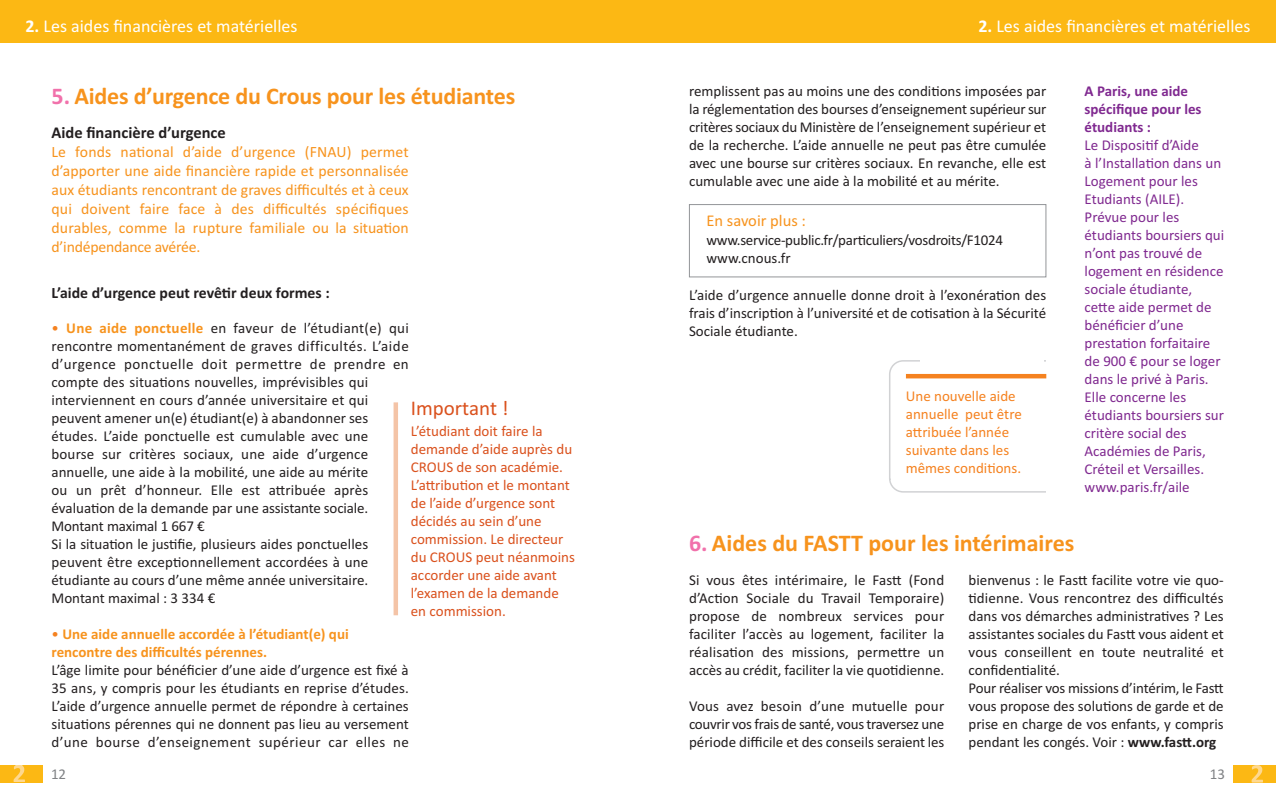
<style>
.page{position:relative;width:1276px;height:808px;background:#fff}
.page>*{position:absolute;margin:0;border:0;box-sizing:border-box;transform-origin:0 0}
.t1{font:700 24px "Calibri";letter-spacing:-.005em;color:#f7931d}
.t2{font:21px "Calibri";color:#da511d}
.t3{font:18px "Calibri";color:#fff}
.t4{font:700 16.5px "Calibri";color:#231f20}
.t5{font:16.5px "Calibri";color:#f7931d}
.t6{font:15.75px/18.9px "Calibri";letter-spacing:-.005em;color:#f7931d;text-align:justify}
.t7{font:700 15.75px "Calibri";color:#231f20}
.t8{font:15px/18px "Calibri";color:#231f20;text-align:justify}
.t9{font:15px/18px "Calibri";color:#802990}
.t10{font:15px/18px "Calibri";color:#da511d}
.t11{font:15px/18px "Calibri";color:#f58220}
.t12{font:700 15px/18px "Calibri";color:#f7931d}
.t13{font:15px/18px "Calibri";letter-spacing:-.02em;color:#231f20}
.t14{font:700 15px/18px "Calibri";color:#802990}
.t15{font:15px "Calibri";color:#808285}
.s1{font-weight:700}
.s2{color:#f171ab}
.s3{color:#f58220}
.s4{font-weight:700;color:#f7931d}
.s5{font-weight:400;color:#f58220}
</style>
<div class="page">
<div style="left:0;top:0;width:1276px;height:43px;background:#fcb814"></div>
<div style="left:0;top:765px;width:43px;height:17px;background:#fcb814"></div>
<svg style="left:14px;top:765px;width:11px;height:17px"></svg>
<div style="left:1233px;top:765px;width:43px;height:17px;background:#fcb814"></div>
<svg style="left:1251px;top:765px;width:12px;height:17px"></svg>
<svg style="left:889px;top:360px;width:157px;height:133px"></svg>
<div style="left:920px;top:348px;width:124px;height:26px;background:#fff"></div>
<hr style="left:906px;top:374px;width:140px;height:4px;background:#f58220">
<div style="left:689px;top:204px;width:357px;height:73px;border:1px solid #939598"></div>
<div style="left:393px;top:402px;width:5px;height:213px;background:#f4c4a7"></div>
<p class="t3" style="left:26px;top:15px;width:273px"><span class="s1">2.</span> Les aides financières et matérielles</p>
<p class="t3" style="left:978px;top:15px;width:273px"><span class="s1">2.</span> Les aides financières et matérielles</p>
<h1 class="t1" style="left:52px;top:82px;width:465px"><span class="s2">5.</span> Aides d’urgence du Crous pour les étudiantes</h1>
<p class="t8" style="left:689px;top:82px;width:359px">remplissent pas au moins une des conditions imposées par la réglementation des bourses d’enseignement supérieur sur critères sociaux du Ministère de l’enseignement supérieur et de la recherche. L’aide annuelle ne peut pas être cumulée avec une bourse sur critères sociaux. En revanche, elle est cumulable avec une aide à la mobilité et au mérite.</p>
<p class="t14" style="left:1084px;top:82px;width:119px">A Paris, une aide spécifique pour les étudiants :</p>
<p class="t9" style="left:1084px;top:136px;width:141px">Le Dispositif d’Aide<br>à l’Installation dans un<br>Logement pour les<br>Etudiants (AILE).<br>Prévue pour les étudiants boursiers qui n’ont pas trouvé de logement en résidence sociale étudiante, cette aide permet de bénéficier d’une prestation forfaitaire de 900 € pour se loger dans le privé à Paris.<br>Elle concerne les étudiants boursiers sur critère social des<br>Académies de Paris,<br>Créteil et Versailles. www.paris.fr/aile</p>
<p class="t4" style="left:52px;top:123px;width:176px">Aide financière d’urgence</p>
<p class="t6" style="left:52px;top:143px;width:359px">Le fonds national d’aide d’urgence (FNAU) permet d’apporter une aide financière rapide et personnalisée aux étudiants rencontrant de graves difficultés et à ceux qui doivent faire face à des difficultés spécifiques durables, comme la rupture familiale ou la situation d’indépendance avérée.</p>
<p class="t7" style="left:52px;top:284px;width:280px">L’aide d’urgence peut revêtir deux formes :</p>
<p class="t5" style="left:706px;top:211px;width:101px">En savoir plus :</p>
<p class="t13" style="left:706px;top:231px;width:298px">www.service-public.fr/particuliers/vosdroits/F1024 www.cnous.fr</p>
<p class="t8" style="left:689px;top:286px;width:359px">L’aide d’urgence annuelle donne droit à l’exonération des frais d’inscription à l’université et de cotisation à la Sécurité Sociale étudiante.</p>
<p class="t8" style="left:52px;top:319px;width:359px;text-align:left"><span class="s3">•</span> <span class="s4">une aide ponctuelle</span> en faveur de l’étudiant(e) qui rencontre momentanément de graves difficultés. L’aide d’urgence ponctuelle doit permettre de prendre en compte des situations nouvelles, imprévisibles qui interviennent en cours d’année universitaire et qui peuvent amener un(e) étudiant(e) à abandonner ses études. L’aide ponctuelle est cumulable avec une bourse sur critères sociaux, une aide d’urgence annuelle, une aide à la mobilité, une aide au mérite<br>ou un prêt d’honneur. Elle est attribuée après évaluation de la demande par une assistante sociale.<br>Montant maximal 1 667 €<br>Si la situation le justifie, plusieurs aides ponctuelles peuvent être exceptionnellement accordées à une étudiante au cours d’une même année universitaire.<br>Montant maximal : 3 334 €</p>
<p class="t12" style="left:52px;top:625px;width:299px"><span class="s5">•</span> une aide annuelle accordée à l’étudiant(e) qui rencontre des difficultés pérennes.</p>
<p class="t8" style="left:52px;top:661px;width:359px">L’âge limite pour bénéficier d’une aide d’urgence est fixé à 35 ans, y compris pour les étudiants en reprise d’études.<br>L’aide d’urgence annuelle permet de répondre à certaines situations pérennes qui ne donnent pas lieu au versement d’une bourse d’enseignement supérieur car elles ne</p>
<p class="t11" style="left:906px;top:387px;width:117px">Une nouvelle aide annuelle peut être attribuée l’année suivante dans les mêmes conditions.</p>
<h2 class="t2" style="left:411px;top:396px;width:99px">Important !</h2>
<p class="t10" style="left:411px;top:422px;width:166px">L’étudiant doit faire la demande d’aide auprès du<br>CROUS de son académie.<br>L’attribution et le montant de l’aide d’urgence sont décidés au sein d’une commission. Le directeur du CROUS peut néanmoins accorder une aide avant l’examen de la demande en commission.</p>
<h1 class="t1" style="left:689px;top:529px;width:387px"><span class="s2">6.</span> Aides du FASTT pour les intérimaires</h1>
<p class="t8" style="left:968px;top:571px;width:257px;text-align:left">bienvenus : le Fastt facilite votre vie quo&shy;tidienne. Vous rencontrez des difficultés dans vos démarches administratives ? Les assistantes sociales du Fastt vous aident et vous conseillent en toute neutralité et confidentialité.<br>Pour réaliser vos missions d’intérim, le Fastt vous propose des solutions de garde et de prise en charge de vos enfants, y compris pendant les congés. Voir : <span class="s1">www.fastt.org</span></p>
<p class="t8" style="left:689px;top:571px;width:257px">Si vous êtes intérimaire, le Fastt (Fond d’Action Sociale du Travail Temporaire) propose de nombreux services pour faciliter l’accès au logement, faciliter la réalisation des missions, permettre un accès au crédit, faciliter la vie quotidienne.</p>
<p class="t8" style="left:689px;top:697px;width:257px">Vous avez besoin d’une mutuelle pour couvrir vos frais de santé, vous traversez une période difficile et des conseils seraient les</p>
<p class="t15" style="left:51px;top:765px;width:17px">12</p>
<p class="t15" style="left:1209px;top:765px;width:17px">13</p>
</div>
